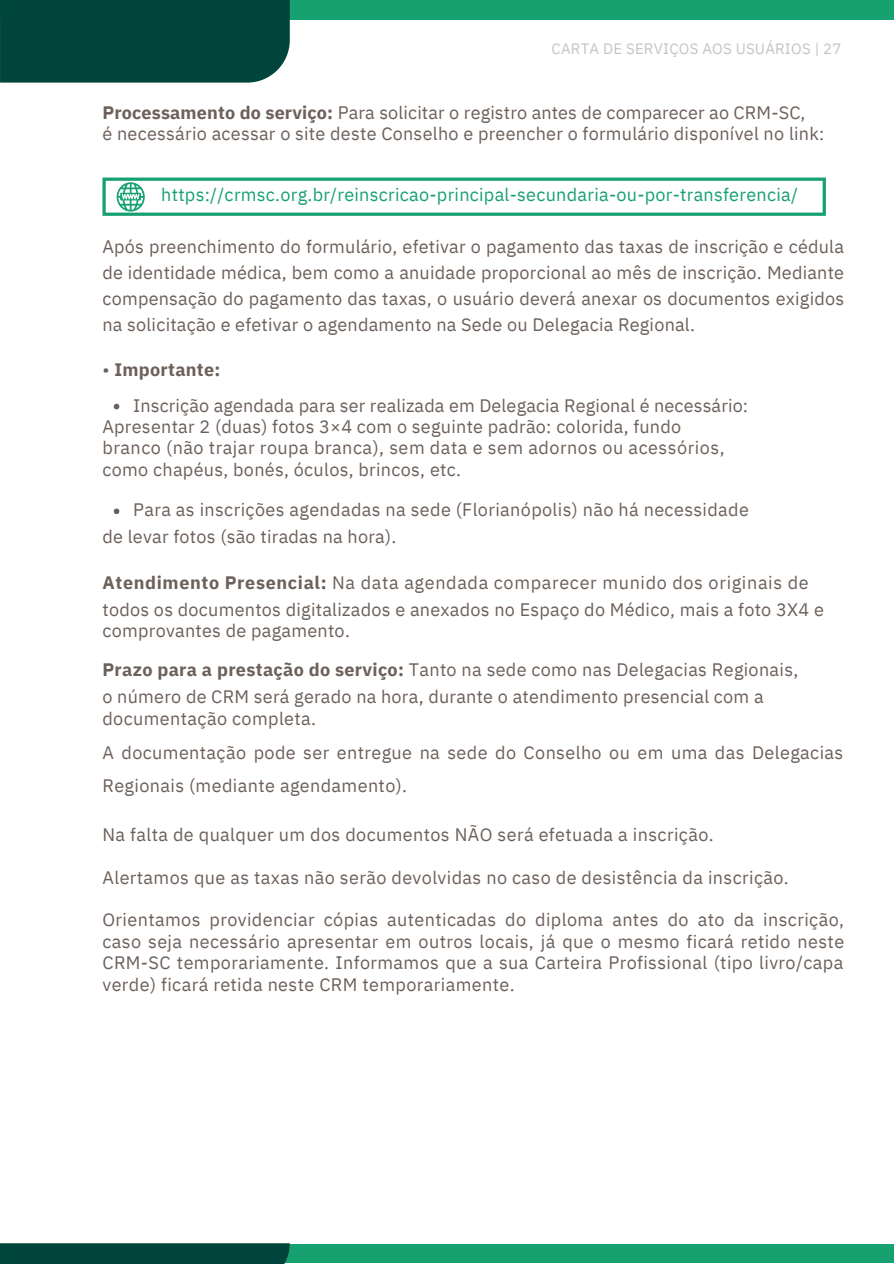
<style>
.page{position:relative;width:894px;height:1264px;background:#fff}
.page>*{position:absolute;margin:0;border:0;box-sizing:border-box;transform-origin:0 0}
.t1{font:18px/21.5px "IBM Plex Sans";letter-spacing:.015em;color:#6c605a}
.t2{font:18px "IBM Plex Sans";letter-spacing:.015em;color:#17a171}
.t3{font:700 18px "IBM Plex Sans";letter-spacing:.015em;color:#6c605a}
.t4{font:15px "IBM Plex Sans";letter-spacing:.015em;color:#c4c4c4}
.s1{font-weight:700}
.s2{font-weight:400}
</style>
<div class="page">
<div style="left:0;top:1px;width:893px;height:19px;background:#17a171"></div>
<div style="left:0;top:0;width:290px;height:83px;background:#00453b"></div>
<div style="left:0;top:1243px;width:893px;height:19px;background:#17a171"></div>
<div style="left:0;top:1243px;width:290px;height:20px;background:#00453b"></div>
<svg style="left:114px;top:404px;width:5px;height:5px"></svg>
<svg style="left:114px;top:508px;width:5px;height:6px"></svg>
<svg style="left:102px;top:177px;width:723px;height:39px"></svg>
<p class="t4" style="left:551px;top:38px;width:291px">CARTA DE SERVIÇOS AOS USUÁRIOS | 27</p>
<p class="t1" style="left:102px;top:101px;width:723px"><span class="s1">Processamento do serviço:</span> Para solicitar o registro antes de comparecer ao CRM-SC,<br>é necessário acessar o site deste Conselho e preencher o formulário disponível no link:</p>
<p class="t2" style="left:161px;top:182px;width:638px">https://crmsc.org.br/reinscricao-principal-secundaria-ou-por-transferencia/</p>
<p class="t1" style="left:102px;top:233px;width:743px;line-height:26px;text-align:justify">Após preenchimento do formulário, efetivar o pagamento das taxas de inscrição e cédula de identidade médica, bem como a anuidade proporcional ao mês de inscrição. Mediante compensação do pagamento das taxas, o usuário deverá anexar os documentos exigidos na solicitação e efetivar o agendamento na Sede ou Delegacia Regional.</p>
<p class="t3" style="left:102px;top:357px;width:119px"><span class="s2">•</span> Importante:</p>
<p class="t1" style="left:102px;top:415px;width:623px">Apresentar 2 (duas) fotos 3×4 com o seguinte padrão: colorida, fundo branco (não trajar roupa branca), sem data e sem adornos ou acessórios, como chapéus, bonés, óculos, brincos, etc.</p>
<p class="t1" style="left:133px;top:394px;width:616px">Inscrição agendada para ser realizada em Delegacia Regional é necessário:</p>
<p class="t1" style="left:133px;top:499px;width:617px">Para as inscrições agendadas na sede (Florianópolis) não há necessidade</p>
<p class="t1" style="left:102px;top:526px;width:295px">de levar fotos (são tiradas na hora).</p>
<p class="t1" style="left:102px;top:568px;width:722px;line-height:27px"><span class="s1">Atendimento Presencial:</span> Na data agendada comparecer munido dos originais de todos os documentos digitalizados e anexados no Espaço do Médico, mais a foto 3X4 e</p>
<p class="t1" style="left:102px;top:610px;width:697px;line-height:39.5px">comprovantes de pagamento.<br><span class="s1">Prazo para a prestação do serviço:</span> Tanto na sede como nas Delegacias Regionais,</p>
<p class="t1" style="left:102px;top:686px;width:662px">o número de CRM será gerado na hora, durante o atendimento presencial com a documentação completa.</p>
<p class="t1" style="left:102px;top:735px;width:742px;line-height:33.8px">A documentação pode ser entregue na sede do Conselho ou em uma das Delegacias<br>Regionais (mediante agendamento).</p>
<p class="t1" style="left:102px;top:823px;width:612px">Na falta de qualquer um dos documentos NÃO será efetuada a inscrição.</p>
<p class="t1" style="left:102px;top:866px;width:687px">Alertamos que as taxas não serão devolvidas no caso de desistência da inscrição.</p>
<p class="t1" style="left:102px;top:909px;width:743px;text-align:justify">Orientamos providenciar cópias autenticadas do diploma antes do ato da inscrição, caso seja necessário apresentar em outros locais, já que o mesmo ficará retido neste CRM-SC temporariamente. Informamos que a sua Carteira Profissional (tipo livro/capa verde) ficará retida neste CRM temporariamente.</p>
</div>
